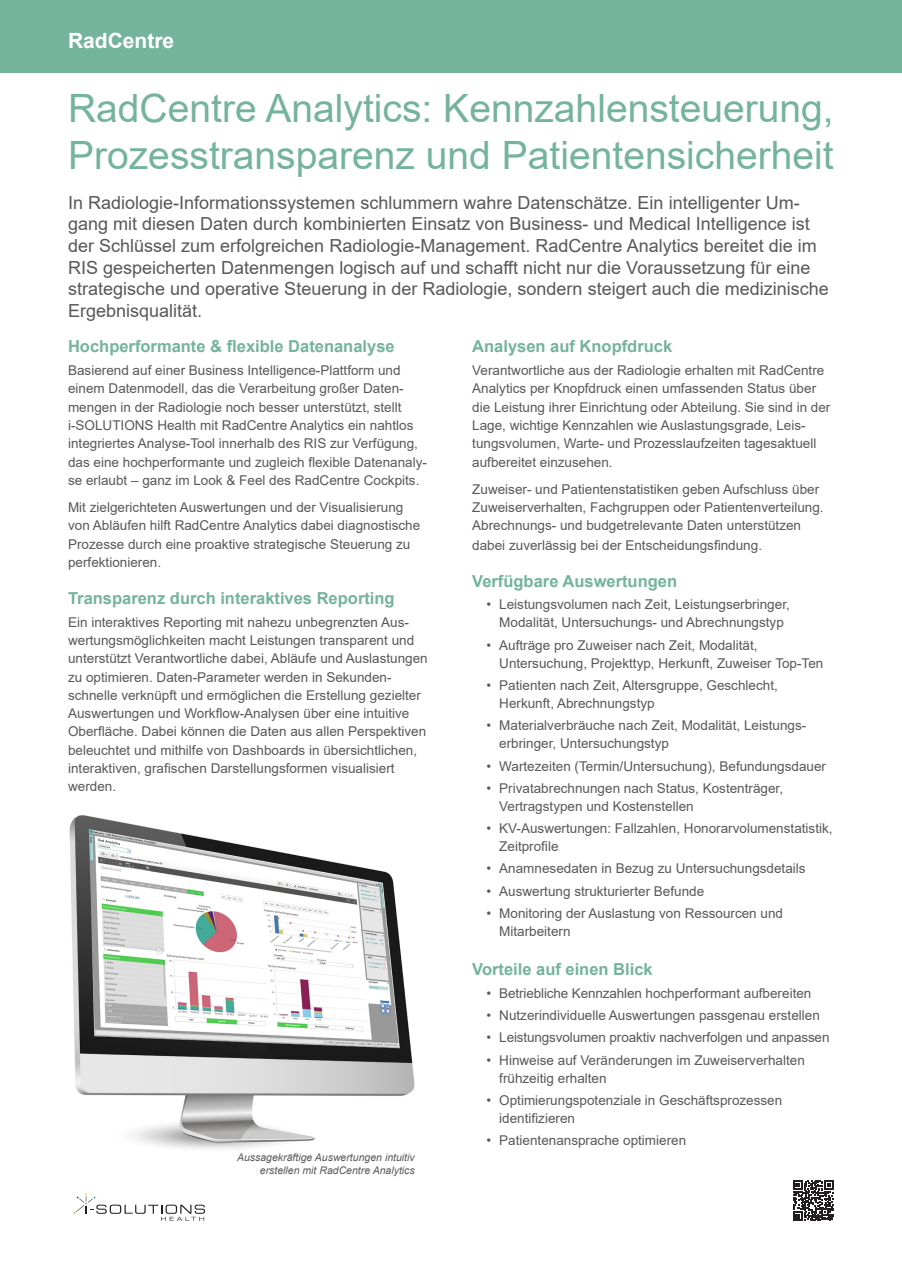
<style>
.page{position:relative;width:902px;height:1272px;background:#fff}
.page>*{position:absolute;margin:0;border:0;box-sizing:border-box;transform-origin:0 0}
.Produkttitel{font:39px/46.8px "Arial";color:#74b39c}
.t1{font:700 21px "Arial";color:#fff}
.Einleitungstext{font:18px/21.6px "Arial";color:#57585a}
.Überschriften{font:700 16.5px "Arial";color:#74b39c}
.Text{font:13.5px/18.3px "Arial";color:#57585a}
.t2{font:italic 10.5px "Arial";color:#57585a}
</style>
<div class="page">
<div style="left:0;top:0;width:901px;height:72px;background:#74b39c"></div>
<svg style="left:74px;top:1193px;width:131px;height:27px"></svg>
<svg style="left:793px;top:1180px;width:40px;height:40px"></svg>
<img style="left:69px;top:815px;width:346px;height:334px">
<h2 class="t1" style="left:68px;top:26px;width:108px">RadCentre</h2>
<p class="Produkttitel" style="left:68px;top:85px;width:767px">RadCentre Analytics: Kennzahlensteuerung,<br>Prozesstransparenz und Patientensicherheit</p>
<p class="Einleitungstext" style="left:68px;top:191px;width:762px">In Radiologie-Informationssystemen schlummern wahre Datenschätze. Ein intelligenter Um&shy;gang mit diesen Daten durch kombinierten Einsatz von Business- und Medical Intelligence ist der Schlüssel zum erfolgreichen Radiologie-Management. RadCentre Analytics bereitet die im RIS gespeicherten Datenmengen logisch auf und schafft nicht nur die Voraussetzung für eine strategische und operative Steuerung in der Radiologie, sondern steigert auch die medizinische Ergebnisqualität.</p>
<p class="Überschriften" style="left:68px;top:335px;width:328px">Hochperformante &amp; flexible Datenanalyse</p>
<p class="Text" style="left:68px;top:361px;width:360px">Basierend auf einer Business Intelligence-Plattform und einem Datenmodell, das die Verarbeitung großer Daten&shy;mengen in der Radiologie noch besser unterstützt, stellt i-SOLUTIONS Health mit RadCentre Analytics ein nahtlos integriertes Analyse-Tool innerhalb des RIS zur Verfügung, das eine hochperformante und zugleich flexible Datenanaly&shy;se erlaubt – ganz im Look &amp; Feel des RadCentre Cockpits.</p>
<p class="Text" style="left:68px;top:498px;width:353px">Mit zielgerichteten Auswertungen und der Visualisierung von Abläufen hilft RadCentre Analytics dabei diagnostische Prozesse durch eine proaktive strategische Steuerung zu perfektionieren.</p>
<p class="Überschriften" style="left:68px;top:586px;width:328px">Transparenz durch interaktives Reporting</p>
<p class="Text" style="left:68px;top:612px;width:361px">Ein interaktives Reporting mit nahezu unbegrenzten Aus&shy;wertungsmöglichkeiten macht Leistungen transparent und unterstützt Verantwortliche dabei, Abläufe und Auslastungen zu optimieren. Daten-Parameter werden in Sekunden&shy;schnelle verknüpft und ermöglichen die Erstellung gezielter Auswertungen und Workflow-Analysen über eine intuitive Oberfläche. Dabei können die Daten aus allen Perspektiven beleuchtet und mithilfe von Dashboards in übersichtlichen, interaktiven, grafischen Darstellungsformen visualisiert werden.</p>
<p class="Überschriften" style="left:472px;top:335px;width:201px">Analysen auf Knopfdruck</p>
<p class="Text" style="left:472px;top:361px;width:359px">Verantwortliche aus der Radiologie erhalten mit RadCentre Analytics per Knopfdruck einen umfassenden Status über die Leistung ihrer Einrichtung oder Abteilung. Sie sind in der Lage, wichtige Kennzahlen wie Auslastungsgrade, Leis&shy;tungsvolumen, Warte- und Prozesslaufzeiten tagesaktuell aufbereitet einzusehen.</p>
<p class="Text" style="left:472px;top:479px;width:353px">Zuweiser- und Patientenstatistiken geben Aufschluss über<br>Zuweiserverhalten, Fachgruppen oder Patientenverteilung.<br>Abrechnungs- und budgetrelevante Daten unterstützen</p>
<p class="Text" style="left:472px;top:536px;width:291px">dabei zuverlässig bei der Entscheidungsfindung.</p>
<p class="Überschriften" style="left:472px;top:569px;width:206px">Verfügbare Auswertungen</p>
<p class="Text" style="left:486px;top:595px;width:305px;text-align:center">• Leistungsvolumen nach Zeit, Leistungserbringer,<br>Modalität, Untersuchungs- und Abrechnungstyp</p>
<p class="Text" style="left:499px;top:635px;width:325px;text-indent:-13px">• Aufträge pro Zuweiser nach Zeit, Modalität,<br>Untersuchung, Projekttyp, Herkunft, Zuweiser Top-Ten</p>
<p class="Text" style="left:499px;top:676px;width:280px;text-indent:-13px">• Patienten nach Zeit, Altersgruppe, Geschlecht,<br>Herkunft, Abrechnungstyp</p>
<p class="Text" style="left:499px;top:716px;width:308px;text-indent:-13px">• Materialverbräuche nach Zeit, Modalität, Leistungs&shy;erbringer, Untersuchungstyp</p>
<p class="Text" style="left:486px;top:756px;width:341px">• Wartezeiten (Termin/Untersuchung), Befundungsdauer</p>
<p class="Text" style="left:499px;top:779px;width:285px;text-indent:-13px">• Privatabrechnungen nach Status, Kostenträger,<br>Vertragstypen und Kostenstellen</p>
<p class="Text" style="left:499px;top:819px;width:335px;text-indent:-13px">• KV-Auswertungen: Fallzahlen, Honorarvolumenstatistik,<br>Zeitprofile</p>
<p class="Text" style="left:486px;top:859px;width:320px">• Anamnesedaten in Bezug zu Untersuchungsdetails</p>
<p class="Text" style="left:486px;top:881px;width:219px">• Auswertung strukturierter Befunde</p>
<p class="Text" style="left:499px;top:904px;width:285px;text-indent:-13px">• Monitoring der Auslastung von Ressourcen und<br>Mitarbeitern</p>
<p class="Überschriften" style="left:472px;top:958px;width:182px">Vorteile auf einen Blick</p>
<p class="Text" style="left:486px;top:983px;width:326px">• Betriebliche Kennzahlen hochperformant aufbereiten</p>
<p class="Text" style="left:486px;top:1005px;width:335px">• Nutzerindividuelle Auswertungen passgenau erstellen</p>
<p class="Text" style="left:486px;top:1028px;width:344px">• Leistungsvolumen proaktiv nachverfolgen und anpassen</p>
<p class="Text" style="left:499px;top:1050px;width:307px;text-indent:-13px">• Hinweise auf Veränderungen im Zuweiserverhalten frühzeitig erhalten</p>
<p class="Text" style="left:499px;top:1090px;width:284px;text-indent:-13px">• Optimierungspotenziale in Geschäftsprozessen identifizieren</p>
<p class="Text" style="left:486px;top:1130px;width:201px">• Patientenansprache optimieren</p>
<p class="t2" style="left:237px;top:1150px;width:179px">Aussagekräftige Auswertungen intuitiv</p>
<p class="t2" style="left:260px;top:1163px;width:156px">erstellen mit RadCentre Analytics</p>
</div>
